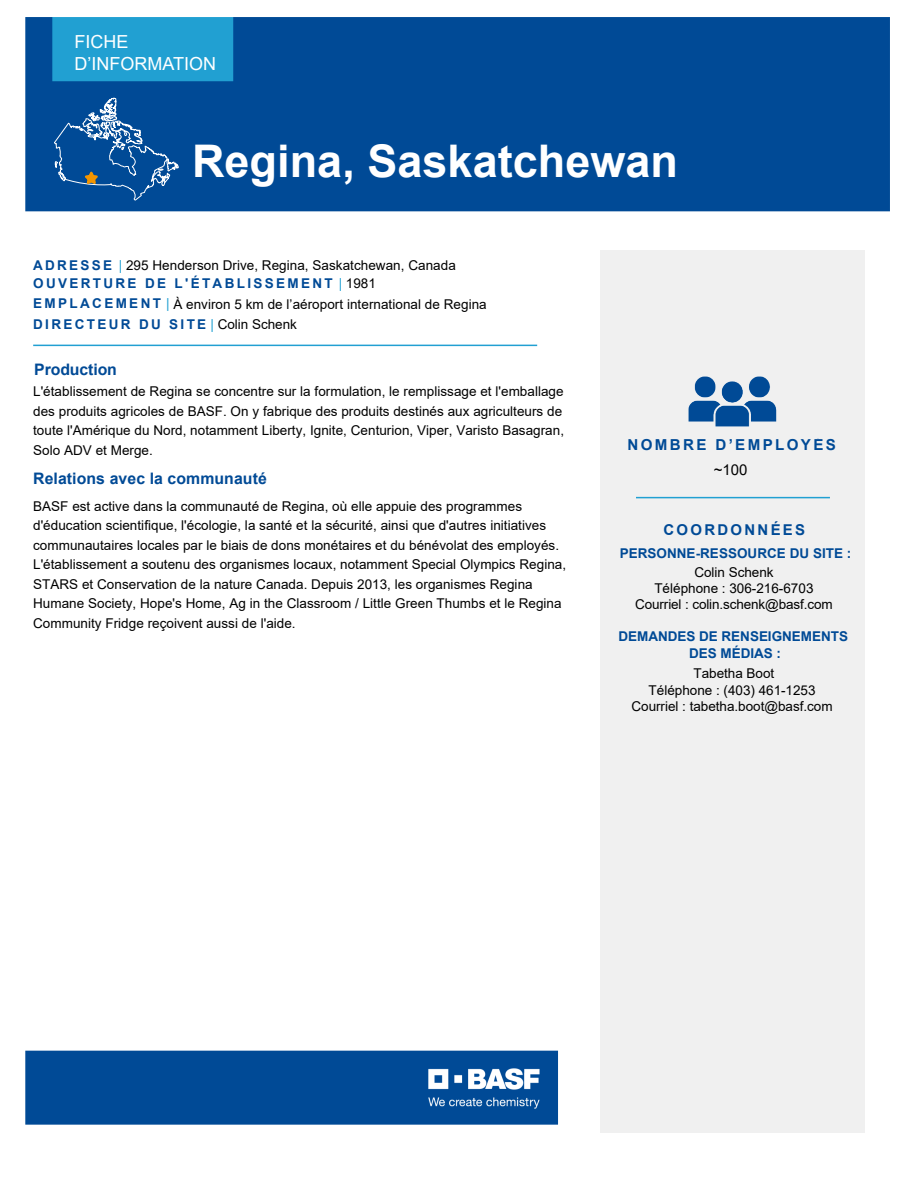
<style>
.page{position:relative;width:918px;height:1188px;background:#fff}
.page>*{position:absolute;margin:0;border:0;box-sizing:border-box;transform-origin:0 0}
.t1{font:700 45px "Arial";color:#fff}
.t2{font:18px/21.6px "Arial";color:#fff}
.t3{font:700 15.9px "Arial";letter-spacing:.005em;color:#004a96}
.t4{font:700 15.15px "Arial";letter-spacing:.155em;color:#004a96}
.t5{font:700 15px "Arial";letter-spacing:.155em;color:#004a96}
.t6{font:15px "Arial";color:#000}
.t7{font:13.5px/19.5px "Arial";color:#000}
.t8{font:700 13.5px/16.2px "Arial";color:#004a96;text-align:center}
.t9{font:700 13.5px "Arial";letter-spacing:.175em;color:#004a96}
.s1{font-weight:700;color:#004a96}
.s2{color:#21a0d2}
.s3{font-weight:400;color:#21a0d2}
.s4{font-weight:400;color:#000}
</style>
<div class="page">
<img style="left:25px;top:17px;width:865px;height:1108px">
<div style="left:600px;top:251px;width:265px;height:882px;background:#f0f0f0"></div>
<img style="left:688px;top:376px;width:89px;height:51px">
<hr style="left:636px;top:497px;width:194px;height:1px;background:#21a0d2">
<svg style="left:53px;top:89px;width:127px;height:112px;background:#1a5c9f"></svg>
<div style="left:64px;top:29px;width:158px;height:40px;background:#21a0d2"></div>
<hr style="left:33px;top:345px;width:504px;height:1px;background:#21a0d2">
<h2 class="t2" style="left:74px;top:31px;width:143px">FICHE<br>D’INFORMATION</h2>
<h1 class="t1" style="left:192px;top:129px;width:488px">Regina, Saskatchewan</h1>
<p class="t7" style="left:33px;top:256px;width:424px;line-height:18.6px"><span class="s1">A D R E S S E</span> <span class="s2">|</span> 295 Henderson Drive, Regina, Saskatchewan, Canada<br><span class="s1">OUVERTURE DE L'ÉTABLISSEMENT</span> <span class="s2">|</span> 1981</p>
<p class="t7" style="left:33px;top:294px;width:455px"><span class="s1">E M P L A C E M E N T</span> <span class="s2">|</span> À environ 5 km de l’aéroport international de Regina</p>
<p class="t9" style="left:33px;top:315px;width:265px">DIRECTEUR DU SITE <span class="s3">|</span><span class="s4">Colin Schenk</span></p>
<p class="t3" style="left:34px;top:358px;width:84px">Production</p>
<p class="t7" style="left:33px;top:382px;width:532px">L'établissement de Regina se concentre sur la formulation, le remplissage et l'emballage des produits agricoles de BASF. On y fabrique des produits destinés aux agriculteurs de toute l'Amérique du Nord, notamment Liberty, Ignite, Centurion, Viper, Varisto Basagran, Solo ADV et Merge.</p>
<p class="t3" style="left:33px;top:467px;width:235px">Relations avec la communauté</p>
<p class="t7" style="left:33px;top:496px;width:535px">BASF est active dans la communauté de Regina, où elle appuie des programmes d'éducation scientifique, l'écologie, la santé et la sécurité, ainsi que d'autres initiatives communautaires locales par le biais de dons monétaires et du bénévolat des employés.<br>L'établissement a soutenu des organismes locaux, notamment Special Olympics Regina, STARS et Conservation de la nature Canada. Depuis 2013, les organismes Regina Humane Society, Hope's Home, Ag in the Classroom / Little Green Thumbs et le Regina Community Fridge reçoivent aussi de l'aide.</p>
<p class="t4" style="left:627px;top:434px;width:210px">NOMBRE D’EMPLOYÉS</p>
<p class="t6" style="left:714px;top:460px;width:35px">~100</p>
<p class="t5" style="left:663px;top:519px;width:143px">COORDONNÉES</p>
<p class="t8" style="left:620px;top:545px;width:233px">PERSONNE-RESSOURCE DU SITE :</p>
<p class="t7" style="left:635px;top:564px;width:199px;line-height:16.2px;text-align:center">Colin Schenk<br>Téléphone : 306-216-6703<br>Courriel : colin.schenk@basf.com</p>
<p class="t8" style="left:618px;top:629px;width:231px">DEMANDES DE RENSEIGNEMENTS<br>DES MÉDIAS :</p>
<p class="t7" style="left:632px;top:665px;width:203px;line-height:16.2px;text-align:center">Tabetha Boot<br>Téléphone : (403) 461-1253<br>Courriel : tabetha.boot@basf.com</p>
</div>
